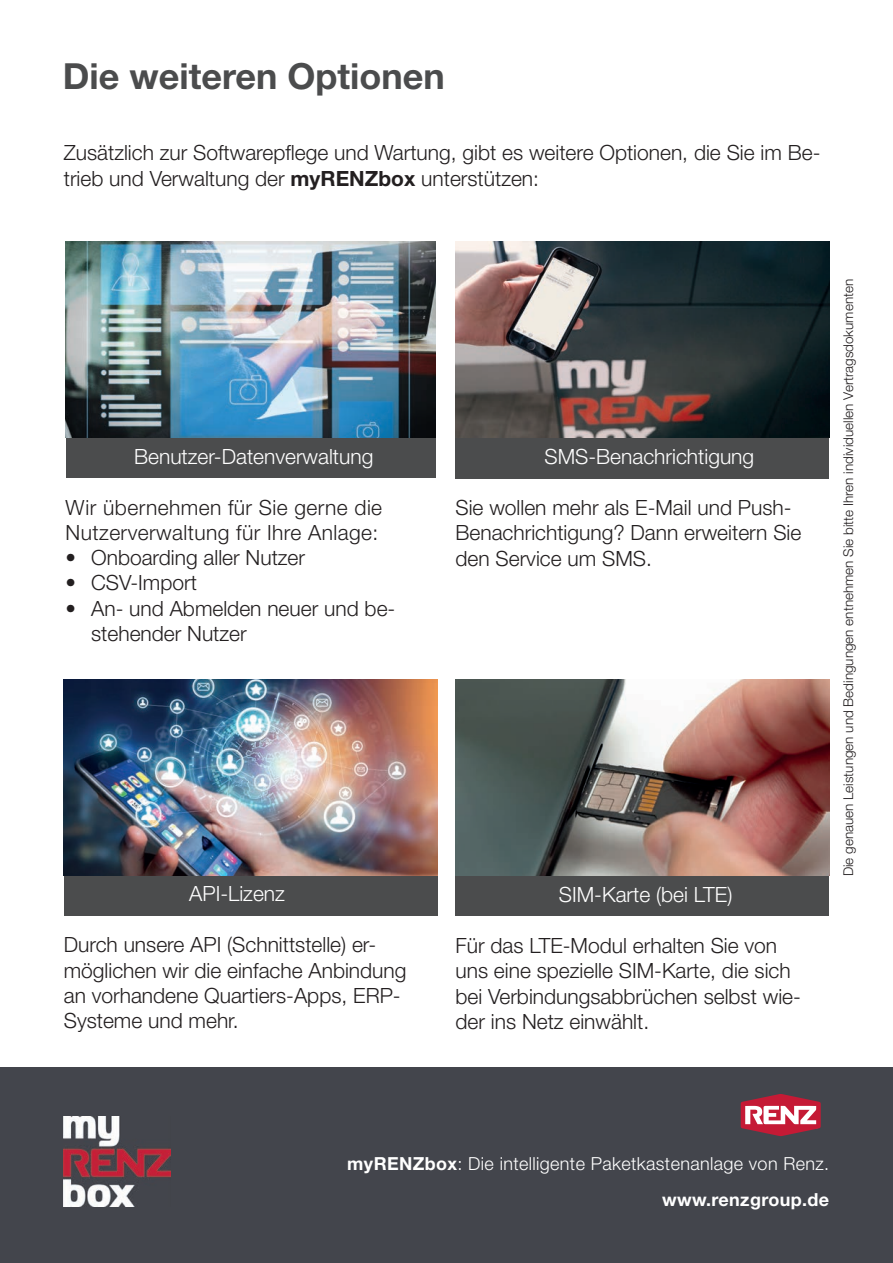
<style>
.page{position:relative;width:893px;height:1263px;background:#fff}
.page>*{position:absolute;margin:0;border:0;box-sizing:border-box;transform-origin:0 0}
.t1{font:700 36px "Helvetica Neue LT Pro";color:#4b4c4d}
.t2{font:300 21px/25.2px "Helvetica Neue LT Pro";color:#231f20}
.t3{font:300 21px "Helvetica Neue LT Pro";color:#fff}
.t4{font:300 21px/25.2px "Helvetica Neue LT Pro";letter-spacing:.02em;color:#231f20}
.t5{font:300 18px/36px "Helvetica Neue LT Pro";letter-spacing:.02em;color:#fff;text-align:right}
.t6{font:300 13.5px "Helvetica Neue LT Pro";color:#231f20}
.s1{font-weight:700}
</style>
<div class="page">
<div style="left:64px;top:875px;width:373px;height:41px;background:#4b4c4d"></div>
<div style="left:66px;top:438px;width:370px;height:40px;background:#4b4c4d"></div>
<img style="left:64px;top:679px;width:373px;height:196px">
<div style="left:455px;top:436px;width:374px;height:42px;background:#4b4c4d"></div>
<img style="left:455px;top:242px;width:374px;height:195px">
<img style="left:66px;top:242px;width:370px;height:196px">
<div style="left:455px;top:875px;width:374px;height:41px;background:#4b4c4d"></div>
<img style="left:455px;top:679px;width:374px;height:196px">
<div style="left:0;top:1067px;width:893px;height:196px;background:#43454c"></div>
<img style="left:64px;top:1117px;width:106px;height:89px">
<svg style="left:741px;top:1094px;width:80px;height:42px"></svg>
<h1 class="t1" style="left:63px;top:54px;width:383px">Die weiteren Optionen</h1>
<p class="t2" style="left:64px;top:140px;width:758px">Zusätzlich zur Softwarepflege und Wartung, gibt es weitere Optionen, die Sie im Be&shy;trieb und Verwaltung der <span class="s1">myRENZbox</span> unterstützen:</p>
<p class="t3" style="left:134px;top:444px;width:241px">Benutzer-Datenverwaltung</p>
<p class="t4" style="left:66px;top:494px;width:318px">Wir übernehmen für Sie gerne die<br>Nutzerverwaltung für Ihre Anlage:</p>
<p class="t2" style="left:66px;top:545px;width:241px">• Onboarding aller Nutzer</p>
<p class="t2" style="left:66px;top:570px;width:133px">• CSV-Import</p>
<p class="t2" style="left:91px;top:595px;width:306px;text-indent:-26px">• An- und Abmelden neuer und be&shy;stehender Nutzer</p>
<p class="t3" style="left:189px;top:880px;width:97px">API-Lizenz</p>
<p class="t2" style="left:64px;top:932px;width:344px">Durch unsere API (Schnittstelle) er&shy;möglichen wir die einfache Anbindung an vorhandene Quartiers-Apps, ERP-<br>Systeme und mehr.</p>
<p class="t3" style="left:545px;top:444px;width:211px">SMS-Benachrichtigung</p>
<p class="t2" style="left:455px;top:495px;width:347px">Sie wollen mehr als E-Mail und Push-<br>Benachrichtigung? Dann erweitern Sie den Service um SMS.</p>
<p class="t3" style="left:559px;top:882px;width:175px">SIM-Karte (bei LTE)</p>
<p class="t2" style="left:455px;top:933px;width:347px">Für das LTE-Modul erhalten Sie von uns eine spezielle SIM-Karte, die sich bei Verbindungsabbrüchen selbst wie&shy;der ins Netz einwählt.</p>
<p class="t6" style="left:840px;top:876px;width:599px;rotate:-90deg">Die genauen Leistungen und Bedingungen entnehmen Sie bitte Ihren individuellen Vertragsdokumenten</p>
<p class="t5" style="left:347px;top:1145px;width:483px"><span class="s1">myRENZbox</span>: Die intelligente Paketkastenanlage von Renz. <span class="s1">www.renzgroup.de</span></p>
</div>
